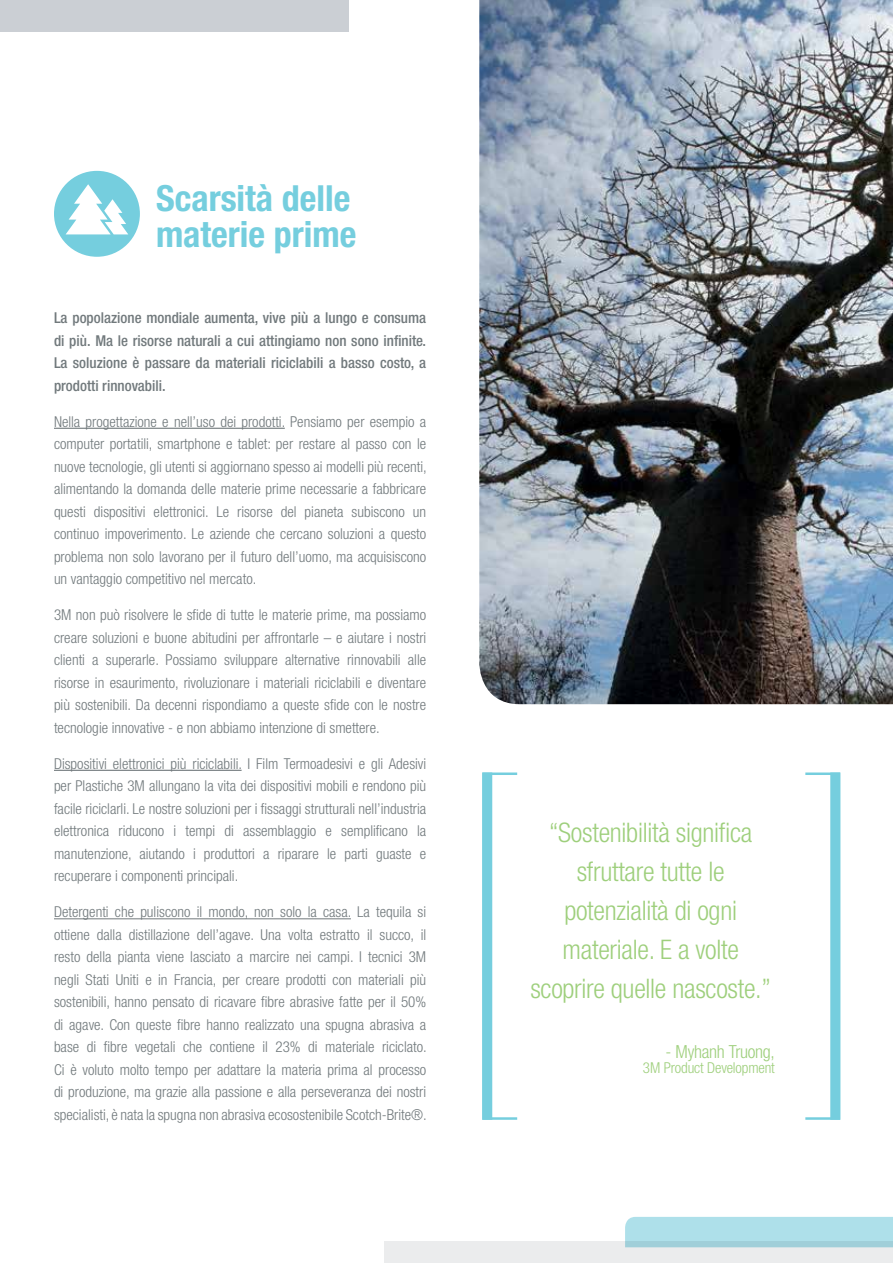
<style>
.page{position:relative;width:893px;height:1263px;background:#fff}
.page>*{position:absolute;margin:0;border:0;box-sizing:border-box;transform-origin:0 0}
.t1{font:700 condensed 36px/36px "Helvetica Neue";color:#75cede}
.t2{font:300 condensed 27px/39px "Helvetica Neue";letter-spacing:-.01em;color:#9ecf7c;text-align:center}
.t3{font:300 condensed 18px "Helvetica Neue";letter-spacing:-.015em;color:#9ecf7c}
.t4{font:300 condensed 15px/22.5px "Helvetica Neue";color:#71797c;text-align:justify}
.t5{font:500 condensed 15px/22.5px "Helvetica Neue";color:#71797c;text-align:justify}
.t6{font:300 condensed 15px "Helvetica Neue";letter-spacing:-.01em;color:#9ecf7c}
</style>
<div class="page">
<div style="left:384px;top:1242px;width:509px;height:21px;background:#ebeced"></div>
<div style="left:0;top:0;width:349px;height:31px;background:#cbcfd4"></div>
<svg style="left:625px;top:1217px;width:268px;height:30px;background:#abdce6"></svg>
<hr style="left:54px;top:428px;width:231px;height:1px;background:#71797c">
<hr style="left:54px;top:770px;width:188px;height:1px;background:#71797c">
<hr style="left:54px;top:918px;width:297px;height:1px;background:#71797c">
<img style="left:479px;top:0;width:414px;height:704px">
<div style="left:482px;top:772px;width:10px;height:348px;background:#75cede"></div>
<div style="left:830px;top:772px;width:10px;height:348px;background:#75cede"></div>
<div style="left:54px;top:171px;width:86px;height:86px;background:#75cede;border-radius:50%"></div>
<svg style="left:66px;top:184px;width:62px;height:50px"></svg>
<h1 class="t1" style="left:156px;top:179px;width:202px">Scarsità delle materie prime</h1>
<p class="t5" style="left:54px;top:306px;width:374px">La popolazione mondiale aumenta, vive più a lungo e consuma di più. Ma le risorse naturali a cui attingiamo non sono infinite.<br>La soluzione è passare da materiali riciclabili a basso costo, a prodotti rinnovabili.</p>
<p class="t4" style="left:54px;top:410px;width:374px">Nella progettazione e nell’uso dei prodotti. Pensiamo per esempio a computer portatili, smartphone e tablet: per restare al passo con le nuove tecnologie, gli utenti si aggiornano spesso ai modelli più recenti, alimentando la domanda delle materie prime necessarie a fabbricare questi dispositivi elettronici. Le risorse del pianeta subiscono un continuo impoverimento. Le aziende che cercano soluzioni a questo problema non solo lavorano per il futuro dell’uomo, ma acquisiscono un vantaggio competitivo nel mercato.</p>
<p class="t4" style="left:54px;top:604px;width:374px">3M non può risolvere le sfide di tutte le materie prime, ma possiamo creare soluzioni e buone abitudini per affrontarle – e aiutare i nostri clienti a superarle. Possiamo sviluppare alternative rinnovabili alle risorse in esaurimento, rivoluzionare i materiali riciclabili e diventare più sostenibili. Da decenni rispondiamo a queste sfide con le nostre tecnologie innovative - e non abbiamo intenzione di smettere.</p>
<p class="t4" style="left:54px;top:752px;width:374px">Dispositivi elettronici più riciclabili. I Film Termoadesivi e gli Adesivi per Plastiche 3M allungano la vita dei dispositivi mobili e rendono più facile riciclarli. Le nostre soluzioni per i fissaggi strutturali nell’industria elettronica riducono i tempi di assemblaggio e semplificano la manutenzione, aiutando i produttori a riparare le parti guaste e recuperare i componenti principali.</p>
<p class="t4" style="left:54px;top:901px;width:374px">Detergenti che puliscono il mondo, non solo la casa. La tequila si ottiene dalla distillazione dell’agave. Una volta estratto il succo, il resto della pianta viene lasciato a marcire nei campi. I tecnici 3M negli Stati Uniti e in Francia, per creare prodotti con materiali più sostenibili, hanno pensato di ricavare fibre abrasive fatte per il 50% di agave. Con queste fibre hanno realizzato una spugna abrasiva a base di fibre vegetali che contiene il 23% di materiale riciclato.<br>Ci è voluto molto tempo per adattare la materia prima al processo di produzione, ma grazie alla passione e alla perseveranza dei nostri specialisti, è nata la spugna non abrasiva ecosostenibile Scotch-Brite®.</p>
<h2 class="t2" style="left:530px;top:813px;width:242px">“Sostenibilità significa sfruttare tutte le potenzialità di ogni materiale. E a volte scoprire quelle nascoste.”</h2>
<p class="t3" style="left:666px;top:1041px;width:111px">- Myhanh Truong,</p>
<p class="t6" style="left:643px;top:1059px;width:133px">3M Product Development</p>
</div>
